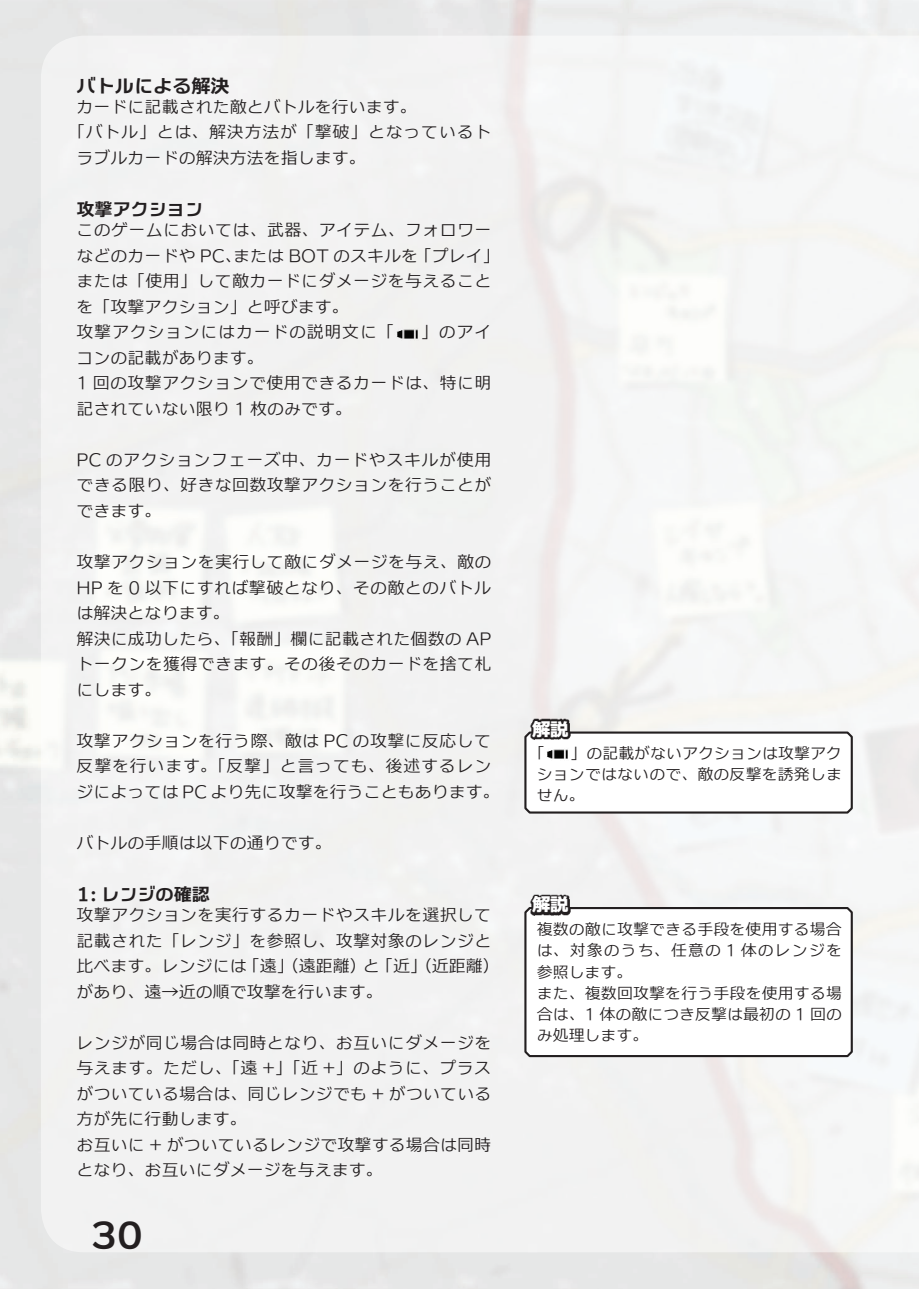
<style>
.page{position:relative;width:919px;height:1289px;background:#fff}
.page>*{position:absolute;margin:0;border:0;box-sizing:border-box;transform-origin:0 0}
.t1{font:34.05px "C4 Bismuth E 04";color:#231f20}
.t2{font:19.2px "C4 Bismuth E 04";color:#231f20}
.t3{font:18px "C4 Bismuth E 04";color:#231f20}
.t4{font:18px "C4 Bismuth H 04";color:#fff}
.t5{font:16.95px/25.5px "C4 Beogo L 04";letter-spacing:.015em;color:#231f20}
.t6{font:16.95px "C4 Beogo L 04";letter-spacing:.04em;color:#231f20}
.t7{font:15.9px/21.3px "C4 Beogo L 04";letter-spacing:.005em;color:#231f20;text-align:justify}
</style>
<div class="page">
<div style="left:41px;top:36px;width:865px;height:1216px;background:#f2f2f2"></div>
<svg style="left:906px;top:36px;width:12px;height:1216px"></svg>
<img style="left:395px;top:328px;width:25px;height:12px">
<svg style="left:523px;top:729px;width:330px;height:85px"></svg>
<svg style="left:529px;top:718px;width:79px;height:58px"></svg>
<img style="left:544px;top:747px;width:26px;height:13px">
<svg style="left:523px;top:905px;width:330px;height:153px"></svg>
<svg style="left:529px;top:893px;width:79px;height:59px"></svg>
<p class="t2" style="left:77px;top:76px;width:155px">バトルによる解決</p>
<p class="t5" style="left:77px;top:94px;width:342px">カードに記載された敵とバトルを行います。</p>
<p class="t6" style="left:68px;top:123px;width:425px">「バトル」とは、解決方法が「撃破」となっているト</p>
<p class="t5" style="left:77px;top:145px;width:291px">ラブルカードの解決方法を指します。</p>
<p class="t3" style="left:77px;top:200px;width:128px">攻撃アクション</p>
<p class="t5" style="left:77px;top:217px;width:425px">このゲームにおいては、武器、アイテム、フォロワーなどのカードや PC、または BOT のスキルを「プレイ」または「使用」して敵カードにダメージを与えることを「攻撃アクション」と呼びます。<br>攻撃アクションにはカードの説明文に「</p>
<p class="t5" style="left:421px;top:319px;width:72px">」のアイ</p>
<p class="t5" style="left:77px;top:344px;width:416px">コンの記載があります。<br>1 回の攻撃アクションで使用できるカードは、特に明記されていない限り 1 枚のみです。</p>
<p class="t5" style="left:77px;top:446px;width:416px;text-align:justify">PC のアクションフェーズ中、カードやスキルが使用できる限り、好きな回数攻撃アクションを行うことができます。</p>
<p class="t5" style="left:77px;top:549px;width:416px">攻撃アクションを実行して敵にダメージを与え、敵の<br>HP を 0 以下にすれば撃破となり、その敵とのバトルは解決となります。<br>解決に成功したら、「報酬」欄に記載された個数の APトークンを獲得できます。その後そのカードを捨て札にします。</p>
<p class="t5" style="left:77px;top:727px;width:425px">攻撃アクションを行う際、敵は PC の攻撃に反応して反撃を行います。「反撃」と言っても、後述するレンジによっては PC より先に攻撃を行うこともあります。</p>
<p class="t5" style="left:77px;top:829px;width:257px">バトルの手順は以下の通りです。</p>
<p class="t3" style="left:77px;top:884px;width:135px">1: レンジの確認</p>
<p class="t5" style="left:77px;top:901px;width:425px">攻撃アクションを実行するカードやスキルを選択して記載された「レンジ」を参照し、攻撃対象のレンジと比べます。レンジには「遠」（遠距離）と「近」（近距離）があり、遠→近の順で攻撃を行います。</p>
<p class="t5" style="left:77px;top:1029px;width:416px">レンジが同じ場合は同時となり、お互いにダメージを与えます。ただし、「遠 +」「近 +」のように、プラスがついている場合は、同じレンジでも + がついている方が先に行動します。<br>お互いに + がついているレンジで攻撃する場合は同時となり、お互いにダメージを与えます。</p>
<h1 class="t1" style="left:91px;top:1217px;width:53px">30</h1>
<p class="t4" style="left:532px;top:720px;width:38px">解説</p>
<p class="t7" style="left:528px;top:741px;width:17px">「</p>
<p class="t7" style="left:536px;top:741px;width:307px;text-indent:34px">」の記載がないアクションは攻撃アクションではないので、敵の反撃を誘発しません。</p>
<p class="t4" style="left:532px;top:895px;width:38px">解説</p>
<p class="t7" style="left:536px;top:918px;width:307px;text-align:left">複数の敵に攻撃できる手段を使用する場合は、対象のうち、任意の 1 体のレンジを参照します。<br>また、複数回攻撃を行う手段を使用する場合は、1 体の敵につき反撃は最初の 1 回のみ処理します。</p>
</div>
